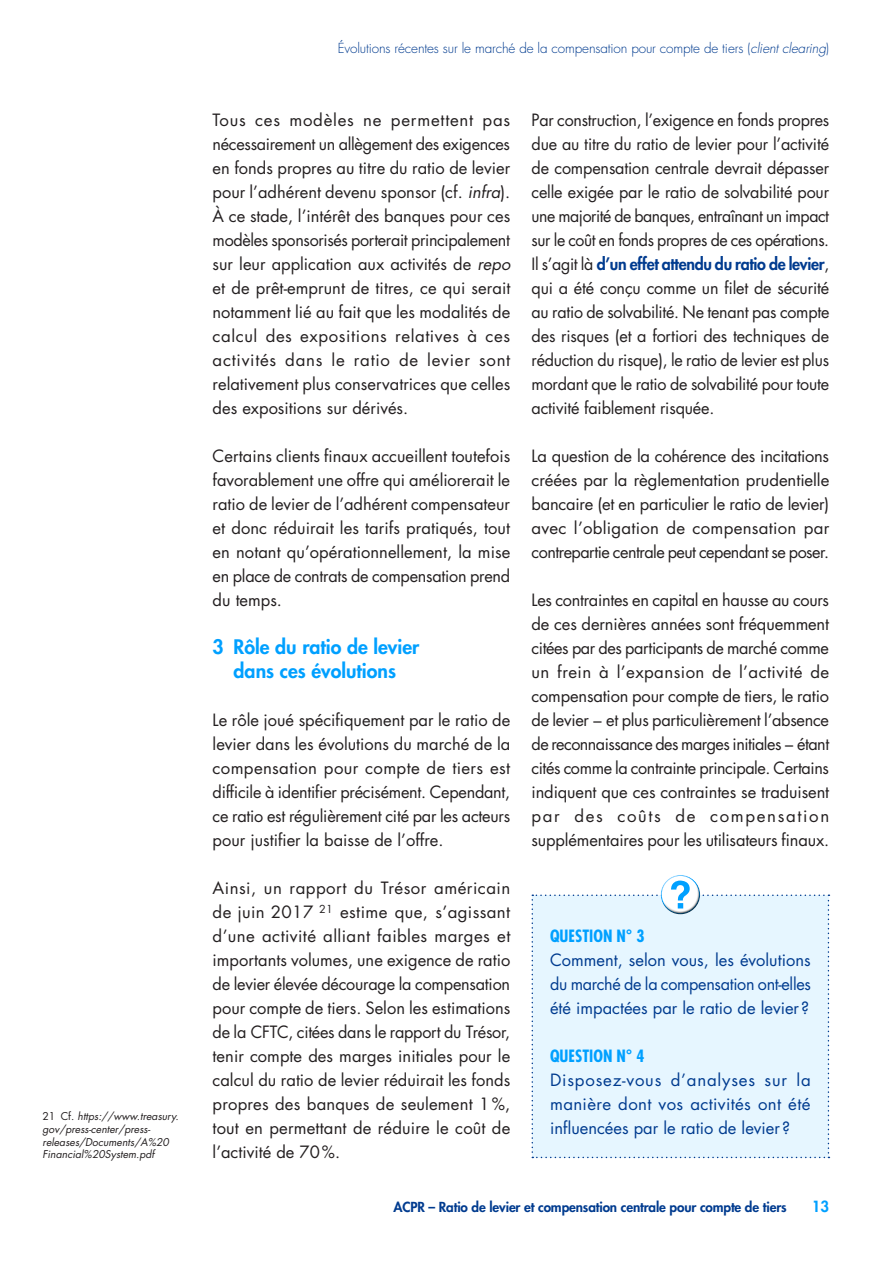
<style>
.page{position:relative;width:893px;height:1263px;background:#fff}
.page>*{position:absolute;margin:0;border:0;box-sizing:border-box;transform-origin:0 0}
.t1{font:800 19.5px/24px "Futura Std";color:#00a0ff;text-align:center}
.t2{font:16.5px/24px "Futura Std";letter-spacing:-.01em;color:#231f20;text-align:justify}
.t3{font:16.5px/24px "Futura Std";color:#003b8f;text-align:justify}
.t4{font:700 condensed 16.5px "Futura Std";color:#00a0ff}
.t5{font:800 15px "Futura Std";color:#00a0ff}
.t6{font:300 13.5px "Futura Std";letter-spacing:-.01em;color:#003b8f}
.t7{font:800 13.5px "Futura Std";letter-spacing:-.01em;color:#003b8f}
.t8{font:italic 10.5px/12.6px "Futura Std";color:#231f20}
.s1{font-style:normal}
.s2{font-style:italic}
.s3{font-weight:800;color:#003b8f}
</style>
<div class="page">
<div style="left:658px;top:873px;width:42px;height:32px;background:#fff;opacity:.75"></div>
<svg style="left:531px;top:880px;width:298px;height:278px;background:#e5f5fe"></svg>
<p class="t8" style="left:43px;top:1110px;width:138px"><span class="s1">21 Cf.</span> https://www.treasury. gov/press-center/press&shy;releases/Documents/A%20<br>Financial%20System.pdf</p>
<p class="t6" style="left:338px;top:40px;width:493px">Évolutions récentes sur le marché de la compensation pour compte de tiers (<span class="s2">client clearing</span>)</p>
<p class="t2" style="left:213px;top:108px;width:299px">Tous ces modèles ne permettent pas nécessairement un allègement des exigences en fonds propres au titre du ratio de levier pour l’adhérent devenu sponsor (cf. <span class="s2">infra</span>).<br>À ce stade, l’intérêt des banques pour ces modèles sponsorisés porterait principalement sur leur application aux activités de <span class="s2">repo </span>et de prêt‑emprunt de titres, ce qui serait notamment lié au fait que les modalités de calcul des expositions relatives à ces activités dans le ratio de levier sont relativement plus conservatrices que celles des expositions sur dérivés.</p>
<p class="t2" style="left:213px;top:444px;width:299px">Certains clients finaux accueillent toutefois favorablement une offre qui améliorerait le ratio de levier de l’adhérent compensateur et donc réduirait les tarifs pratiqués, tout en notant qu’opérationnellement, la mise en place de contrats de compensation prend du temps.</p>
<p class="t1" style="left:213px;top:635px;width:208px">3 Rôle du ratio de levier dans ces évolutions</p>
<p class="t2" style="left:213px;top:708px;width:299px">Le rôle joué spécifiquement par le ratio de levier dans les évolutions du marché de la compensation pour compte de tiers est difficile à identifier précisément. Cependant, ce ratio est régulièrement cité par les acteurs pour justifier la baisse de l’offre.</p>
<p class="t2" style="left:213px;top:876px;width:299px">Ainsi, un rapport du Trésor américain de juin 2017 <sup>21</sup> estime que, s’agissant d’une activité alliant faibles marges et importants volumes, une exigence de ratio de levier élevée décourage la compensation pour compte de tiers. Selon les estimations de la CFTC, citées dans le rapport du Trésor, tenir compte des marges initiales pour le calcul du ratio de levier réduirait les fonds propres des banques de seulement 1%, tout en permettant de réduire le coût de l’activité de 70%.</p>
<p class="t2" style="left:531px;top:108px;width:299px">Par construction, l’exigence en fonds propres due au titre du ratio de levier pour l’activité de compensation centrale devrait dépasser celle exigée par le ratio de solvabilité pour une majorité de banques, entraînant un impact sur le coût en fonds propres de ces opérations.<br>Il s’agit là <span class="s3">d’un effet attendu du ratio de levier</span>, qui a été conçu comme un filet de sécurité au ratio de solvabilité. Ne tenant pas compte des risques (et a fortiori des techniques de réduction du risque), le ratio de levier est plus mordant que le ratio de solvabilité pour toute activité faiblement risquée.</p>
<p class="t2" style="left:531px;top:444px;width:299px">La question de la cohérence des incitations créées par la règlementation prudentielle bancaire (et en particulier le ratio de levier) avec l’obligation de compensation par contrepartie centrale peut cependant se poser.</p>
<p class="t2" style="left:531px;top:588px;width:299px">Les contraintes en capital en hausse au cours de ces dernières années sont fréquemment citées par des participants de marché comme un frein à l’expansion de l’activité de compensation pour compte de tiers, le ratio de levier – et plus particulièrement l’absence de reconnaissance des marges initiales – étant cités comme la contrainte principale. Certains indiquent que ces contraintes se traduisent par des coûts de compensation supplémentaires pour les utilisateurs finaux.</p>
<p class="t4" style="left:550px;top:926px;width:96px">QUESTION N° 3</p>
<p class="t3" style="left:550px;top:948px;width:262px">Comment, selon vous, les évolutions du marché de la compensation ont‑elles été impactées par le ratio de levier ?</p>
<p class="t4" style="left:550px;top:1046px;width:96px">QUESTION N° 4</p>
<p class="t3" style="left:550px;top:1068px;width:262px">Disposez‑vous d’analyses sur la manière dont vos activités ont été influencées par le ratio de levier ?</p>
<p class="t7" style="left:393px;top:1198px;width:395px">ACPR – Ratio de levier et compensation centrale pour compte de tiers</p>
<p class="t5" style="left:812px;top:1197px;width:19px">13</p>
</div>
